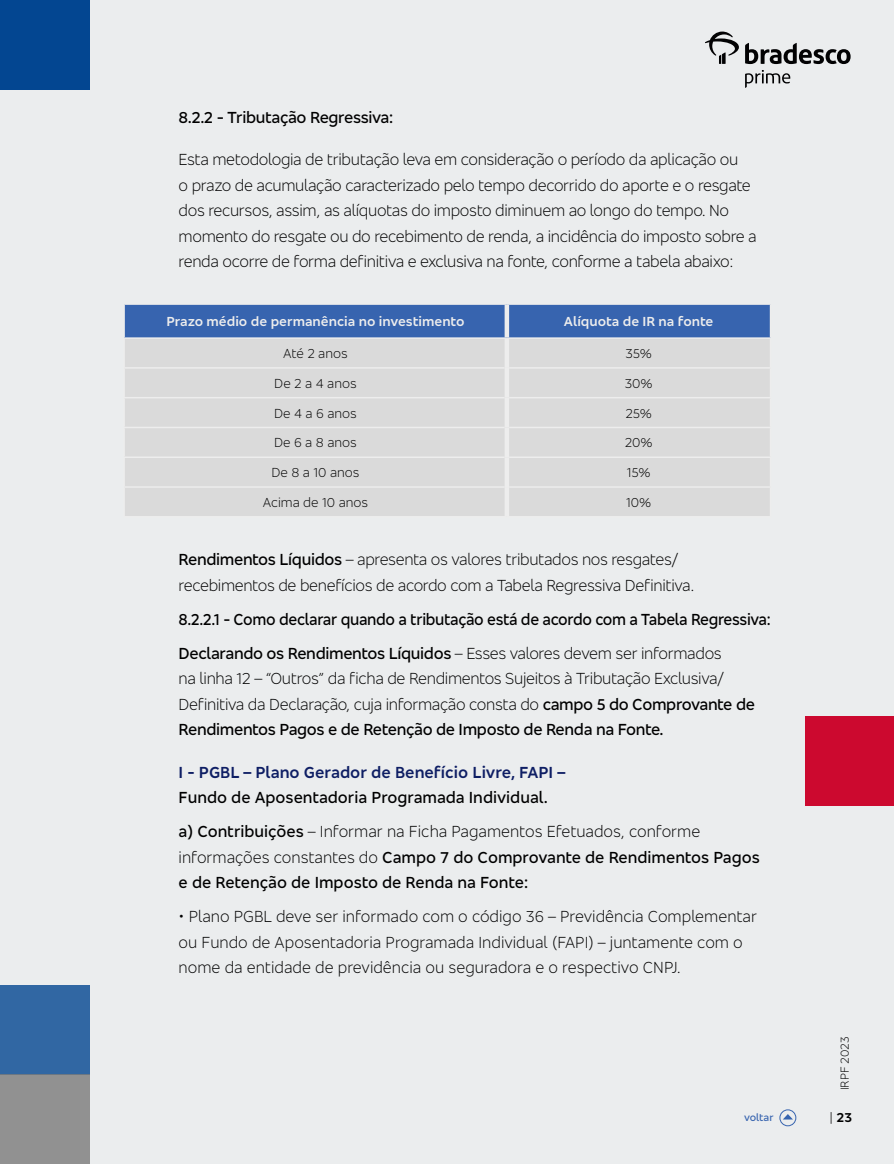
<style>
.page{position:relative;width:894px;height:1164px;background:#fff}
.page>*{position:absolute;margin:0;border:0;box-sizing:border-box;transform-origin:0 0}
.t1{font:300 16.5px/25.5px "Bradesco Sans";letter-spacing:-.02em;color:#000}
.t2{font:500 16.5px/34px "Bradesco Sans";color:#000}
.t3{font:300 16.5px/25.5px "Bradesco Sans";color:#000}
.t4{font:500 16.5px/34px "Bradesco Sans";letter-spacing:-.02em;color:#000;scale:.94 1}
.t5{font:600 16.5px "Bradesco Sans";color:#0e1e64}
.t6{font:500 16.5px "Bradesco Sans";letter-spacing:-.02em;color:#000}
.t7{font:300 13.5px "Bradesco Sans";color:#000}
.t8{font:600 13.5px "Bradesco Sans";color:#ededed}
.t9{font:600 13.5px "Bradesco Sans";color:#000}
.t10{font:300 12px "Bradesco Sans";color:#000}
.t11{font:500 10.5px "Bradesco Sans";letter-spacing:-.005em;color:#3764af}
.s1{font-weight:500}
.s2{font-weight:300}
</style>
<div class="page">
<div style="left:0;top:0;width:894px;height:1163px;background:#ebedee"></div>
<div style="left:805px;top:716px;width:89px;height:89px;background:#cc092f"></div>
<div style="left:0;top:984px;width:89px;height:90px;background:#3167a3"></div>
<div style="left:0;top:0;width:89px;height:89px;background:#034691"></div>
<div style="left:0;top:1074px;width:89px;height:89px;background:#919191"></div>
<div style="left:779px;top:1109px;width:17px;height:17px;border:1px solid #3764af;border-radius:50%"></div>
<svg style="left:783px;top:1114px;width:10px;height:5px"></svg>
<svg style="left:745px;top:70px;width:45px;height:18px"></svg>
<svg style="left:745px;top:43px;width:105px;height:21px"></svg>
<svg style="left:705px;top:31px;width:34px;height:33px"></svg>
<svg style="left:124px;top:304px;width:647px;height:212px;background:#c1c8d4"></svg>
<div style="left:504px;top:339px;width:5px;height:29px;background:#ededed"></div>
<div style="left:504px;top:368px;width:5px;height:29px;background:#ededed"></div>
<div style="left:504px;top:397px;width:5px;height:30px;background:#ededed"></div>
<div style="left:504px;top:427px;width:5px;height:30px;background:#ededed"></div>
<div style="left:504px;top:457px;width:5px;height:30px;background:#ededed"></div>
<div style="left:504px;top:487px;width:5px;height:29px;background:#ededed"></div>
<p class="t6" style="left:179px;top:107px;width:216px">8.2.2 - Tributação Regressiva:</p>
<p class="t1" style="left:179px;top:146px;width:580px">Esta metodologia de tributação leva em consideração o período da aplicação ou<br>o prazo de acumulação caracterizado pelo tempo decorrido do aporte e o resgate dos recursos, assim, as alíquotas do imposto diminuem ao longo do tempo. No momento do resgate ou do recebimento de renda, a incidência do imposto sobre a renda ocorre de forma definitiva e exclusiva na fonte, conforme a tabela abaixo:</p>
<p class="t8" style="left:166px;top:313px;width:300px">Prazo médio de permanência no investimento</p>
<p class="t8" style="left:564px;top:313px;width:151px">Alíquota de IR na fonte</p>
<p class="t7" style="left:283px;top:345px;width:66px">Até 2 anos</p>
<p class="t7" style="left:625px;top:345px;width:28px">35%</p>
<p class="t7" style="left:274px;top:375px;width:84px">De 2 a 4 anos</p>
<p class="t7" style="left:625px;top:375px;width:29px">30%</p>
<p class="t7" style="left:274px;top:404px;width:84px">De 4 a 6 anos</p>
<p class="t7" style="left:625px;top:404px;width:28px">25%</p>
<p class="t7" style="left:274px;top:434px;width:84px">De 6 a 8 anos</p>
<p class="t7" style="left:625px;top:434px;width:29px">20%</p>
<p class="t7" style="left:271px;top:464px;width:89px">De 8 a 10 anos</p>
<p class="t7" style="left:627px;top:464px;width:26px">15%</p>
<p class="t7" style="left:263px;top:494px;width:107px">Acima de 10 anos</p>
<p class="t7" style="left:626px;top:494px;width:27px">10%</p>
<p class="t1" style="left:179px;top:546px;width:517px"><span class="s1">Rendimentos Líquidos</span> – apresenta os valores tributados nos resgates/ recebimentos de benefícios de acordo com a Tabela Regressiva Definitiva.</p>
<p class="t4" style="left:179px;top:601px;width:631px">8.2.2.1 - Como declarar quando a tributação está de acordo com a Tabela Regressiva:<br>Declarando os Rendimentos Líquidos <span class="s2">– Esses valores devem ser informados</span></p>
<p class="t1" style="left:179px;top:665px;width:578px">na linha 12 – “Outros” da ficha de Rendimentos Sujeitos à Tributação Exclusiva/<br>Definitiva da Declaração, cuja informação consta do <span class="s1">campo 5 do Comprovante de<br>Rendimentos Pagos e de Retenção de Imposto de Renda na Fonte.</span></p>
<p class="t5" style="left:179px;top:761px;width:388px">I - PGBL – Plano Gerador de Benefício Livre, FAPI –</p>
<p class="t2" style="left:179px;top:780px;width:523px">Fundo de Aposentadoria Programada Individual.<br>a) Contribuições <span class="s2">– Informar na Ficha Pagamentos Efetuados, conforme</span></p>
<p class="t2" style="left:179px;top:843px;width:583px;line-height:25.5px"><span class="s2">informações constantes do</span> Campo 7 do Comprovante de Rendimentos Pagos e de Retenção de Imposto de Renda na Fonte:</p>
<p class="t3" style="left:179px;top:903px;width:580px">• Plano PGBL deve ser informado com o código 36 – Previdência Complementar ou Fundo de Aposentadoria Programada Individual (FAPI) – juntamente com o nome da entidade de previdência ou seguradora e o respectivo CNPJ.</p>
<p class="t10" style="left:837px;top:1090px;width:55px;rotate:-90deg">IRPF 2023</p>
<p class="t11" style="left:744px;top:1110px;width:31px">voltar</p>
<p class="t9" style="left:829px;top:1108px;width:24px"><span class="s2">|</span> 23</p>
</div>
